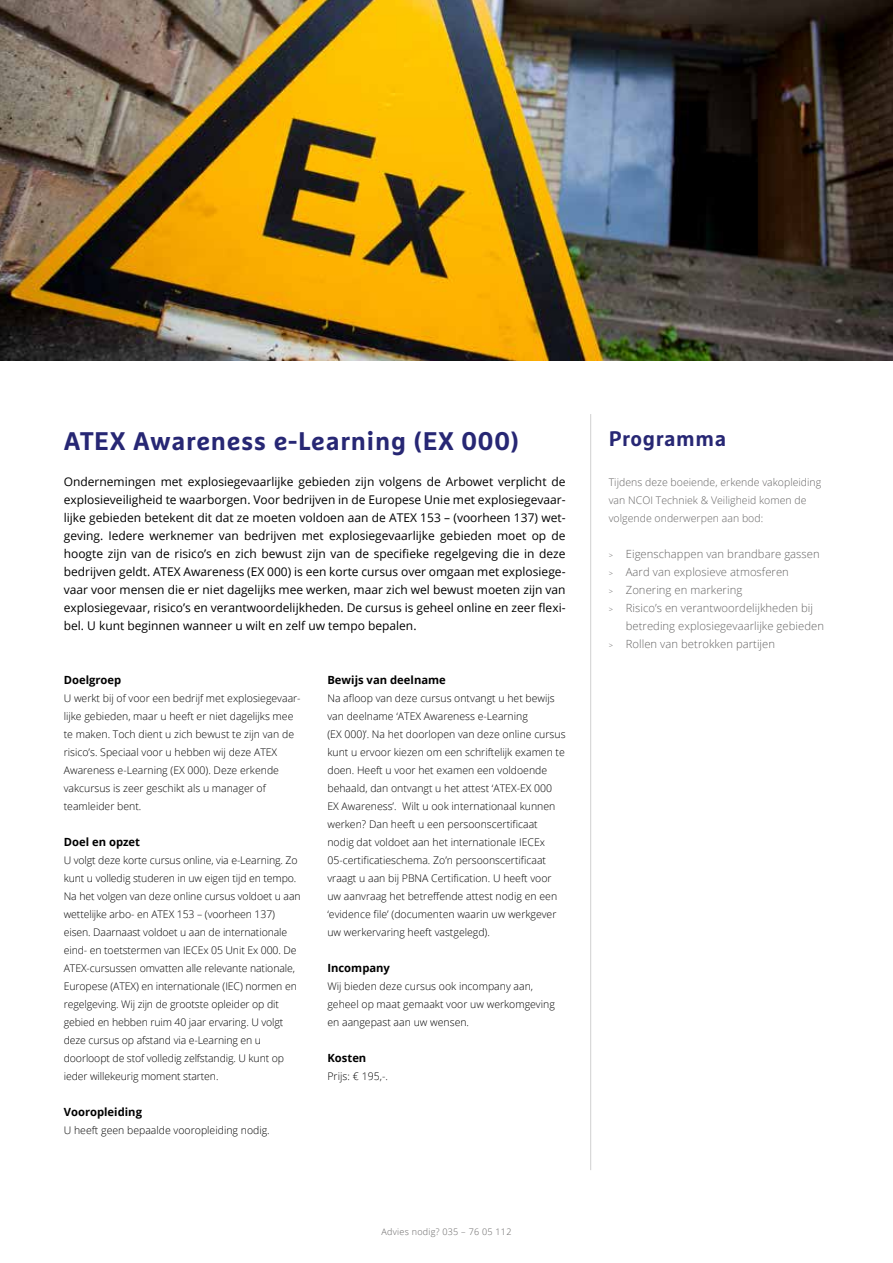
<style>
.page{position:relative;width:893px;height:1263px;background:#fff}
.page>*{position:absolute;margin:0;border:0;box-sizing:border-box;transform-origin:0 0}
.t1{font:700 25.5px "Marselis OT";letter-spacing:.03em;color:#272774}
.t2{font:700 21px "Marselis OT";letter-spacing:.03em;color:#272774}
.t3{font:12px/18px "Open Sans";color:#000;text-align:justify}
.t4{font:300 11.25px "Open Sans";letter-spacing:.005em;color:#646363}
.t5{font:700 11.25px "Open Sans";color:#000}
.t6{font:300 10.5px/18px "Open Sans";color:#000}
.t7{font:300 10.5px/18px "Open Sans";letter-spacing:.005em;color:#646363}
.t8{font:300 9px "Open Sans";letter-spacing:.03em;color:#646363}
.s1{font-size:7.5px}
</style>
<div class="page">
<img style="left:0;top:0;width:893px;height:360px">
<hr style="left:590px;top:414px;width:1px;height:756px;background:#d0d0d0">
<h1 class="t1" style="left:64px;top:425px;width:457px">ATEX Awareness e-Learning (EX 000)</h1>
<p class="t3" style="left:64px;top:472px;width:503px">Ondernemingen met explosiegevaarlijke gebieden zijn volgens de Arbowet verplicht de explosieveiligheid te waarborgen. Voor bedrijven in de Europese Unie met explosiegevaar&shy;lijke gebieden betekent dit dat ze moeten voldoen aan de ATEX 153 – (voorheen 137) wet&shy;geving. Iedere werknemer van bedrijven met explosiegevaarlijke gebieden moet op de hoogte zijn van de risico’s en zich bewust zijn van de specifieke regelgeving die in deze bedrijven geldt. ATEX Awareness (EX 000) is een korte cursus over omgaan met explosiege&shy;vaar voor mensen die er niet dagelijks mee werken, maar zich wel bewust moeten zijn van explosiegevaar, risico’s en verantwoordelijkheden. De cursus is geheel online en zeer flexi&shy;bel. U kunt beginnen wanneer u wilt en zelf uw tempo bepalen.</p>
<p class="t5" style="left:64px;top:672px;width:59px">Doelgroep</p>
<p class="t6" style="left:64px;top:689px;width:238px">U werkt bij of voor een bedrijf met explosiegevaar&shy;lijke gebieden, maar u heeft er niet dagelijks mee te maken. Toch dient u zich bewust te zijn van de risico’s. Speciaal voor u hebben wij deze ATEX Awareness e-Learning (EX 000). Deze erkende vakcursus is zeer geschikt als u manager of teamleider bent.</p>
<p class="t5" style="left:64px;top:834px;width:78px">Doel en opzet</p>
<p class="t6" style="left:64px;top:851px;width:238px">U volgt deze korte cursus online, via e-Learning. Zo kunt u volledig studeren in uw eigen tijd en tempo.<br>Na het volgen van deze online cursus voldoet u aan wettelijke arbo- en ATEX 153 – (voorheen 137) eisen. Daarnaast voldoet u aan de internationale eind- en toetstermen van IECEx 05 Unit Ex 000. De ATEX-cursussen omvatten alle relevante nationale, Europese (ATEX) en internationale (IEC) normen en regelgeving. Wij zijn de grootste opleider op dit gebied en hebben ruim 40 jaar ervaring. U volgt deze cursus op afstand via e-Learning en u doorloopt de stof volledig zelfstandig. U kunt op ieder willekeurig moment starten.</p>
<p class="t5" style="left:64px;top:1104px;width:80px">Vooropleiding</p>
<p class="t6" style="left:64px;top:1121px;width:207px">U heeft geen bepaalde vooropleiding nodig.</p>
<p class="t5" style="left:327px;top:672px;width:120px">Bewijs van deelname</p>
<p class="t6" style="left:327px;top:689px;width:240px">Na afloop van deze cursus ontvangt u het bewijs van deelname ‘ATEX Awareness e-Learning<br>(EX 000)’. Na het doorlopen van deze online cursus kunt u ervoor kiezen om een schriftelijk examen te doen. Heeft u voor het examen een voldoende behaald, dan ontvangt u het attest ‘ATEX-EX 000<br>EX Awareness’. Wilt u ook internationaal kunnen werken? Dan heeft u een persoonscertificaat nodig dat voldoet aan het internationale IECEx 05-certificatieschema. Zo’n persoonscertificaat vraagt u aan bij PBNA Certification. U heeft voor uw aanvraag het betreffende attest nodig en een ‘evidence file’ (documenten waarin uw werkgever uw werkervaring heeft vastgelegd).</p>
<p class="t5" style="left:327px;top:960px;width:64px">Incompany</p>
<p class="t6" style="left:327px;top:977px;width:229px">Wij bieden deze cursus ook incompany aan, geheel op maat gemaakt voor uw werkomgeving en aangepast aan uw wensen.</p>
<p class="t5" style="left:327px;top:1050px;width:40px">Kosten</p>
<p class="t6" style="left:327px;top:1067px;width:62px">Prijs: € 195,-.</p>
<p class="t8" style="left:381px;top:1225px;width:132px">Advies nodig? 035 – 76 05 112</p>
<h2 class="t2" style="left:609px;top:426px;width:119px">Programma</h2>
<p class="t7" style="left:609px;top:473px;width:214px">Tijdens deze boeiende, erkende vakopleiding van NCOI Techniek &amp; Veiligheid komen de volgende onderwerpen aan bod:</p>
<p class="t4" style="left:609px;top:546px;width:212px"><span class="s1">&gt;</span> Eigenschappen van brandbare gassen</p>
<p class="t4" style="left:609px;top:564px;width:182px"><span class="s1">&gt;</span> Aard van explosieve atmosferen</p>
<p class="t4" style="left:609px;top:582px;width:135px"><span class="s1">&gt;</span> Zonering en markering</p>
<p class="t4" style="left:609px;top:600px;width:206px"><span class="s1">&gt;</span> Risico’s en verantwoordelijkheden bij</p>
<p class="t4" style="left:626px;top:618px;width:200px">betreding explosiegevaarlijke gebieden</p>
<p class="t4" style="left:609px;top:636px;width:168px"><span class="s1">&gt;</span> Rollen van betrokken partijen</p>
</div>
